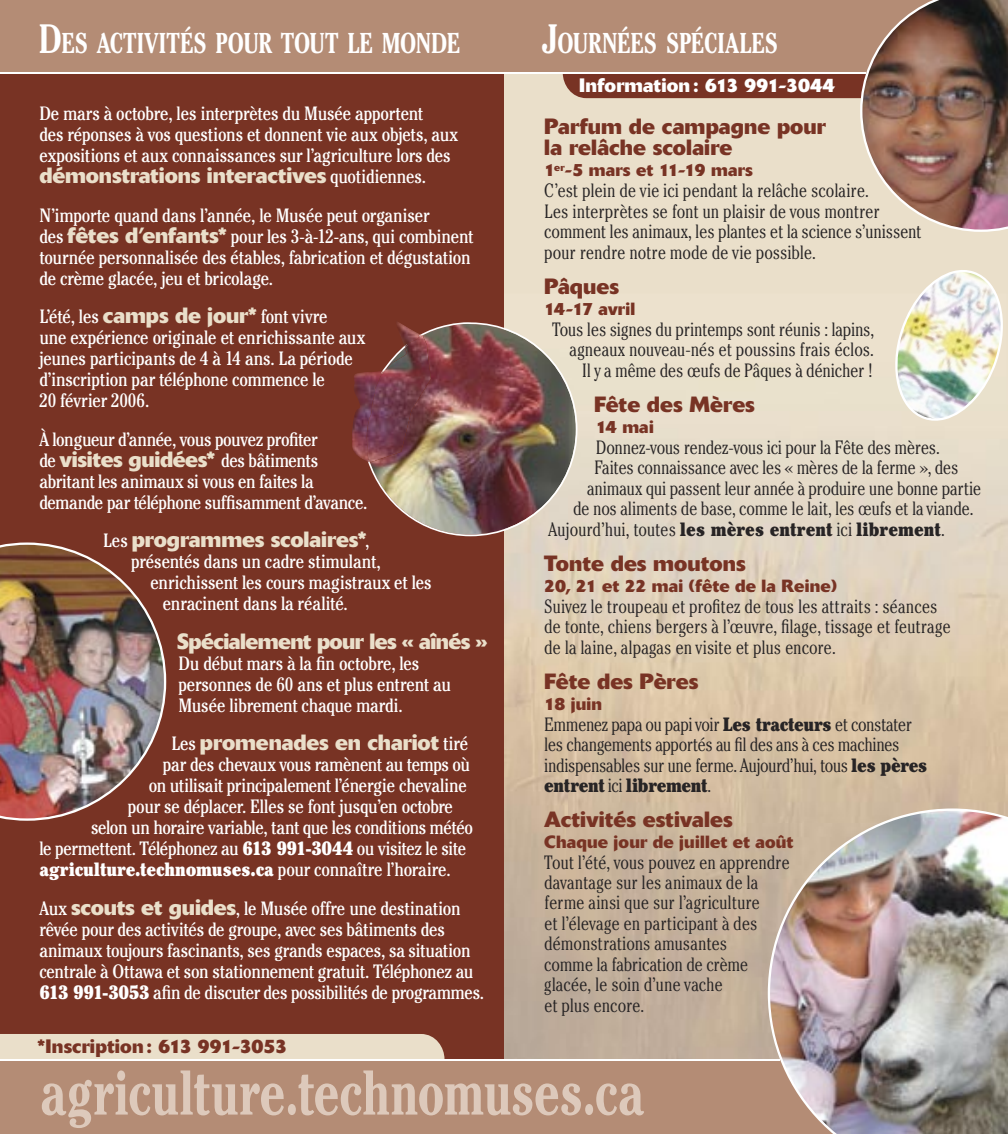
<style>
.page{position:relative;width:1008px;height:1134px;background:#fff}
.page>*{position:absolute;margin:0;border:0;box-sizing:border-box;transform-origin:0 0}
.t1{font:700 condensed 63px "Cheltenham";letter-spacing:-.015em;color:#ddc9bb;scale:.85 1}
.t2{font:700 condensed 28.7px "Cheltenham";letter-spacing:-.005em;color:#fff;scale:.85 1}
.t3{font:700 21.88px "Delta";letter-spacing:-.01em;color:#eadfca}
.t4{font:700 21.88px/21px "Delta";letter-spacing:.005em;color:#783324}
.t5{font:condensed 19.25px/21px "Cheltenham";letter-spacing:-.015em;color:#fff}
.t6{font:300 condensed 19.25px/20.5px "Cheltenham";letter-spacing:-.015em;color:#272425}
.t7{font:900 condensed 19.25px "Cheltenham";letter-spacing:-.005em;color:#fff}
.t8{font:900 condensed 19.25px "Cheltenham";letter-spacing:.005em;color:#272425}
.t9{font:700 19.25px "Delta";letter-spacing:.01em;color:#783324}
.t10{font:700 19.25px "Delta";letter-spacing:.01em;color:#fff}
.t11{font:700 17.5px "Delta";letter-spacing:.01em;color:#783324}
.s1{font-size:40.95px}
.s2{font-family:"Cheltenham";font-weight:400;font-stretch:condensed;font-size:19.25px;color:#fff}
.s3{font-family:"Delta";font-weight:700;font-stretch:normal;font-size:21.88px;color:#eadfca}
.s4{font-weight:900}
.s5{font-weight:400}
.s6{font-weight:300}
</style>
<div class="page">
<svg style="left:504px;top:72px;width:504px;height:988px;background:#dbcbb5"></svg>
<div style="left:0;top:73px;width:504px;height:987px;background:#783324"></div>
<div style="left:0;top:1060px;width:1008px;height:74px;background:#b48c75"></div>
<div style="left:0;top:0;width:1008px;height:73px;background:#b48c75"></div>
<img style="left:768px;top:808px;width:240px;height:326px">
<svg style="left:563px;top:0;width:445px;height:232px"></svg>
<img style="left:895px;top:270px;width:108px;height:151px">
<img style="left:0;top:542px;width:166px;height:279px">
<hr style="left:0;top:72px;width:866px;height:2px;background:#fff">
<img style="left:368px;top:322px;width:210px;height:214px">
<img style="left:352px;top:322px;width:69px;height:139px">
<img style="left:366px;top:335px;width:65px;height:128px">
<img style="left:368px;top:334px;width:55px;height:129px">
<img style="left:381px;top:344px;width:27px;height:30px">
<div style="left:0;top:1034px;width:444px;height:25px;background:#eadfca"></div>
<hr style="left:0;top:1059px;width:780px;height:1px;background:#fff">
<h2 class="t2" style="left:39px;top:25px;width:498px"><span class="s1">D</span>ES ACTIVITÉS POUR TOUT LE MONDE</h2>
<p class="t5" style="left:39px;top:103px;width:420px">De mars à octobre, les interprètes du Musée apportent<br>des réponses à vos questions et donnent vie aux objets, aux expositions et aux connaissances sur l’agriculture lors des</p>
<p class="t3" style="left:39px;top:162px;width:388px">démonstrations interactives <span class="s2">quotidiennes.</span></p>
<p class="t5" style="left:39px;top:204px;width:436px">N’importe quand dans l’année, le Musée peut organiser<br>des <span class="s3">fêtes d’enfants*</span> pour les 3-à-12-ans, qui combinent tournée personnalisée des étables, fabrication et dégustation de crème glacée, jeu et bricolage.</p>
<p class="t5" style="left:39px;top:306px;width:327px">L’été, les <span class="s3">camps de jour*</span> font vivre<br>une expérience originale et enrichissante aux jeunes participants de 4 à 14 ans. La période d’inscription par téléphone commence le<br>20 février 2006.</p>
<p class="t5" style="left:39px;top:428px;width:280px">À longueur d’année, vous pouvez profiter</p>
<p class="t3" style="left:39px;top:445px;width:281px"><span class="s2">de</span> visites guidées* <span class="s2">des bâtiments</span></p>
<p class="t5" style="left:39px;top:470px;width:330px">abritant les animaux si vous en faites la demande par téléphone suffisamment d’avance.</p>
<p class="t3" style="left:103px;top:526px;width:268px"><span class="s2">Les</span> programmes scolaires*<span class="s2">,</span></p>
<p class="t5" style="left:131px;top:551px;width:251px">présentés dans un cadre stimulant,</p>
<p class="t5" style="left:150px;top:572px;width:283px">enrichissent les cours magistraux et les</p>
<p class="t5" style="left:163px;top:593px;width:187px">enracinent dans la réalité.</p>
<p class="t3" style="left:177px;top:627px;width:312px">Spécialement pour les « aînés »</p>
<p class="t5" style="left:178px;top:652px;width:274px">Du début mars à la fin octobre, les personnes de 60 ans et plus entrent au<br>Musée librement chaque mardi.</p>
<p class="t3" style="left:172px;top:729px;width:298px"><span class="s2">Les</span> promenades en chariot <span class="s2">tiré</span></p>
<p class="t5" style="left:163px;top:754px;width:309px">par des chevaux vous ramènent au temps où</p>
<p class="t5" style="left:149px;top:775px;width:320px">on utilisait principalement l’énergie chevaline</p>
<p class="t5" style="left:128px;top:796px;width:327px">pour se déplacer. Elles se font jusqu’en octobre</p>
<p class="t5" style="left:91px;top:817px;width:384px">selon un horaire variable, tant que les conditions météo</p>
<p class="t5" style="left:39px;top:838px;width:429px">le permettent. Téléphonez au <span class="s4">613 991-3044</span> ou visitez le site</p>
<p class="t7" style="left:39px;top:857px;width:413px">agriculture.technomuses.ca <span class="s5">pour connaître l’horaire.</span></p>
<p class="t5" style="left:39px;top:897px;width:446px">Aux <span class="s3">scouts et guides</span>, le Musée offre une destination rêvée pour des activités de groupe, avec ses bâtiments des animaux toujours fascinants, ses grands espaces, sa situation centrale à Ottawa et son stationnement gratuit. Téléphonez au <span class="s4">613 991-3053</span> afin de discuter des possibilités de programmes.</p>
<p class="t9" style="left:38px;top:1034px;width:251px">*Inscription: 613 991-3053</p>
<h2 class="t2" style="left:542px;top:25px;width:279px"><span class="s1">J</span>OURNÉES SPÉCIALES</h2>
<p class="t10" style="left:579px;top:73px;width:257px">Information: 613 991-3044</p>
<p class="t4" style="left:544px;top:116px;width:283px">Parfum de campagne pour la relâche scolaire</p>
<p class="t11" style="left:544px;top:159px;width:210px">1<sup>er</sup>-5 mars et 11-19 mars</p>
<p class="t6" style="left:544px;top:180px;width:379px">C’est plein de vie ici pendant la relâche scolaire.<br>Les interprètes se font un plaisir de vous montrer comment les animaux, les plantes et la science s’unissent pour rendre notre mode de vie possible.</p>
<p class="t4" style="left:544px;top:275px;width:76px">Pâques</p>
<p class="t11" style="left:544px;top:298px;width:93px">14-17 avril</p>
<p class="t6" style="left:552px;top:319px;width:324px;text-align:right">Tous les signes du printemps sont réunis : lapins, agneaux nouveau-nés et poussins frais éclos.<br>Il y a même des œufs de Pâques à dénicher !</p>
<p class="t4" style="left:594px;top:394px;width:162px">Fête des Mères</p>
<p class="t11" style="left:596px;top:416px;width:59px">14 mai</p>
<p class="t6" style="left:596px;top:437px;width:345px">Donnez-vous rendez-vous ici pour la Fête des mères.</p>
<p class="t6" style="left:594px;top:457px;width:366px">Faites connaissance avec les « mères de la ferme », des</p>
<p class="t6" style="left:587px;top:478px;width:396px">animaux qui passent leur année à produire une bonne partie</p>
<p class="t6" style="left:573px;top:498px;width:402px">de nos aliments de base, comme le lait, les œufs et la viande.</p>
<p class="t8" style="left:549px;top:517px;width:398px"><span class="s6">Aujourd’hui, toutes</span> les mères entrent <span class="s6">ici</span> librement<span class="s6">.</span></p>
<p class="t4" style="left:544px;top:553px;width:203px">Tonte des moutons</p>
<p class="t11" style="left:544px;top:575px;width:294px">20, 21 et 22 mai (fête de la Reine)</p>
<p class="t6" style="left:544px;top:595px;width:408px">Suivez le troupeau et profitez de tous les attraits : séances de tonte, chiens bergers à l’œuvre, filage, tissage et feutrage de la laine, alpagas en visite et plus encore.</p>
<p class="t4" style="left:544px;top:671px;width:156px">Fête des Pères</p>
<p class="t11" style="left:544px;top:693px;width:59px">18 juin</p>
<p class="t6" style="left:544px;top:713px;width:385px">Emmenez papa ou papi voir <span class="s4">Les tracteurs</span> et constater les changements apportés au fil des ans à ces machines indispensables sur une ferme. Aujourd’hui, tous <span class="s4">les pères entrent</span> ici <span class="s4">librement</span>.</p>
<p class="t4" style="left:544px;top:809px;width:190px">Activités estivales</p>
<p class="t11" style="left:544px;top:831px;width:251px">Chaque jour de juillet et août</p>
<p class="t6" style="left:544px;top:851px;width:247px">Tout l’été, vous pouvez en apprendre davantage sur les animaux de la ferme ainsi que sur l’agriculture<br>et l’élevage en participant à des démonstrations amusantes<br>comme la fabrication de crème glacée, le soin d’une vache<br>et plus encore.</p>
<h1 class="t1" style="left:40px;top:1054px;width:713px">agriculture.technomuses.ca</h1>
</div>
